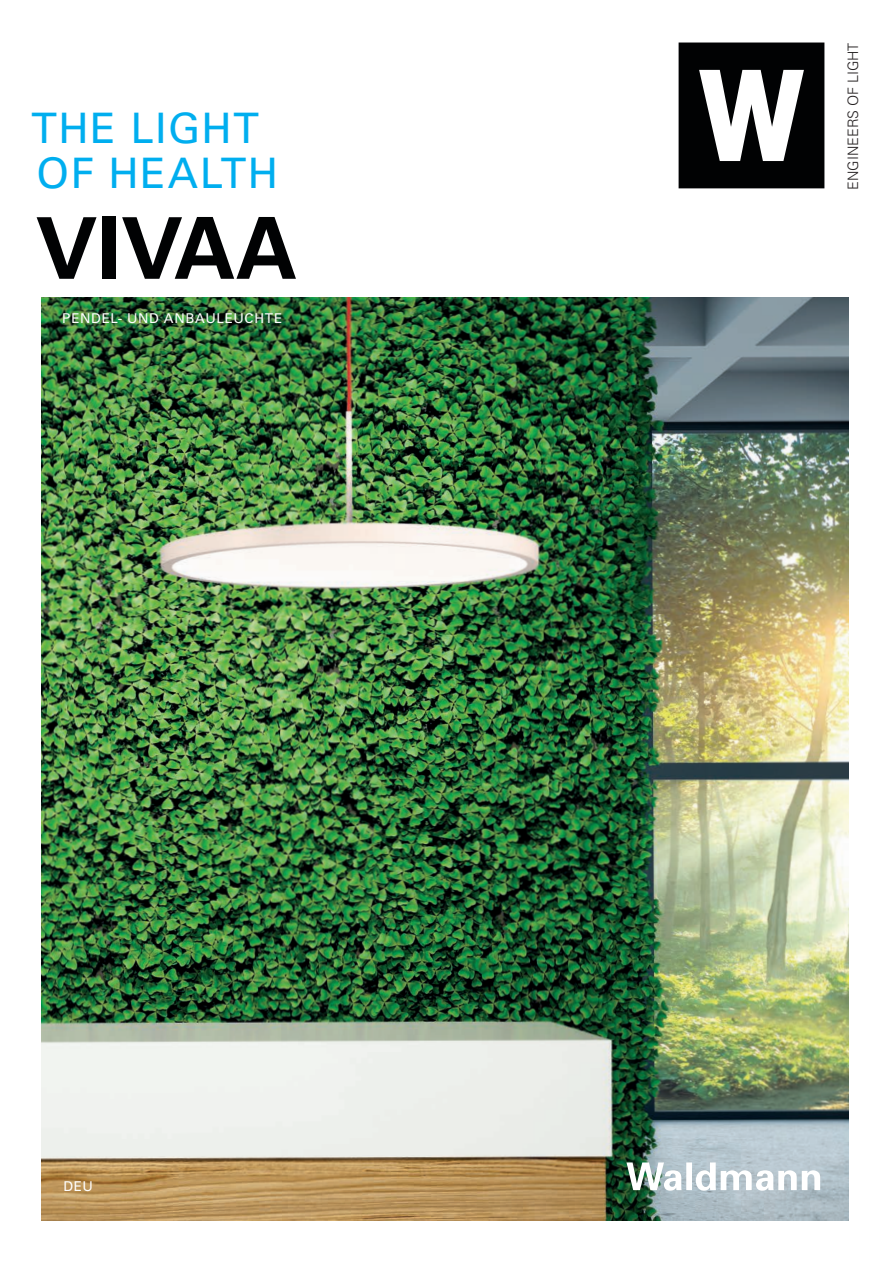
<style>
.page{position:relative;width:893px;height:1263px;background:#fff}
.page>*{position:absolute;margin:0;border:0;box-sizing:border-box;transform-origin:0 0}
.t1{font:700 85.5px "Univers LT Pro 65";color:#010203}
.DE_Titel_Head_VERSAL{font:42px/45px "Univers LT Pro 55 Roman";letter-spacing:.035em;color:#00aeef}
.t2{font:300 14.4px "Univers LT Pro 45";color:#231f20}
.DE_Titel_Sublines{font:13.5px "Univers LT Pro 55 Roman";letter-spacing:.05em;color:#fff}
</style>
<div class="page">
<img style="left:42px;top:298px;width:806px;height:922px">
<svg style="left:679px;top:43px;width:145px;height:145px"></svg>
<svg style="left:626px;top:1162px;width:194px;height:29px"></svg>
<p class="DE_Titel_Head_VERSAL" style="left:31px;top:105px;width:249px">THE LIGHT<br>OF HEALTH</p>
<p class="t1" style="left:36px;top:198px;width:264px">VIVAA</p>
<p class="DE_Titel_Sublines" style="left:62px;top:310px;width:221px">PENDEL- UND ANBAULEUCHTE</p>
<p class="DE_Titel_Sublines" style="left:63px;top:1178px;width:31px">DEU</p>
<p class="t2" style="left:844px;top:190px;width:149px;rotate:-90deg">ENGINEERS OF LIGHT</p>
</div>
